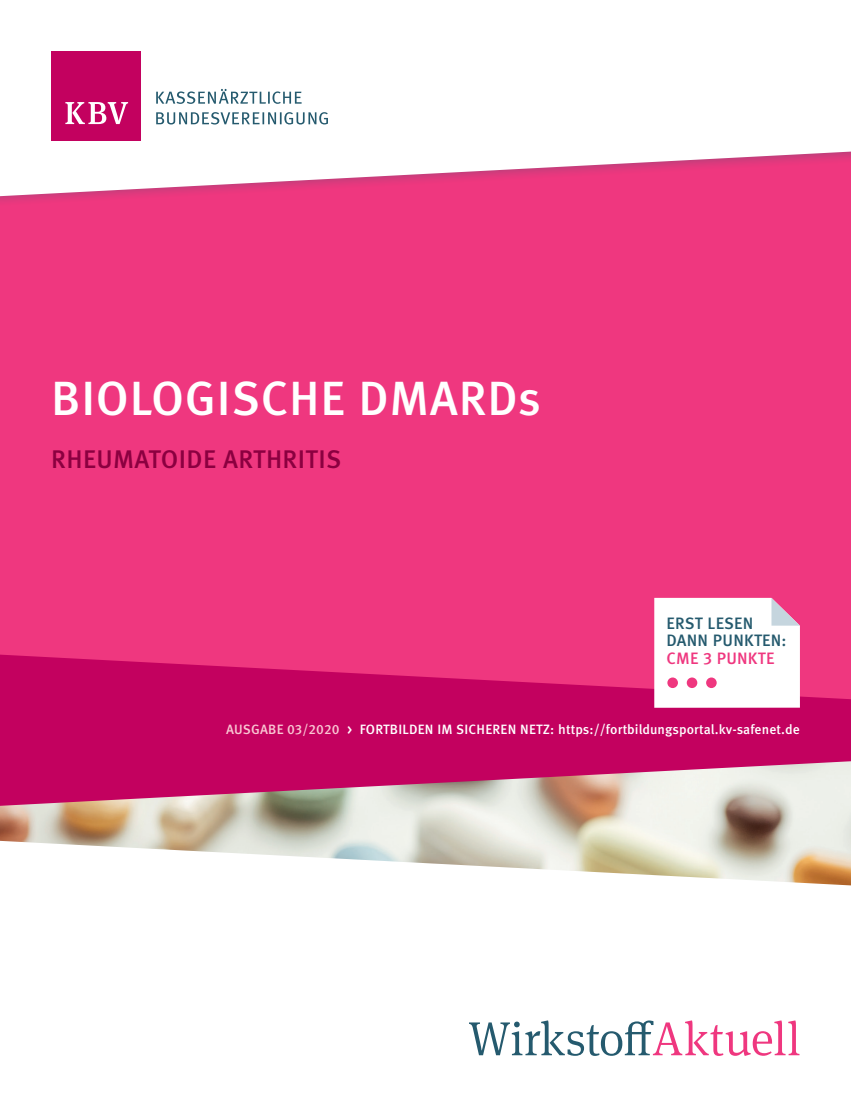
<style>
.page{position:relative;width:851px;height:1106px;background:#fff}
.page>*{position:absolute;margin:0;border:0;box-sizing:border-box;transform-origin:0 0}
.ÜBERSCHRIFT_TITEL_32{font:500 48px "Meta Pro";letter-spacing:.015em;color:#fff}
.UNTERZEILE_1_TITEL_1{font:500 25.5px "Meta Pro";letter-spacing:.015em;color:#8b0040}
.ÜBERSCHRIFT_2_INNEN{font:500 16.5px "Meta Pro";letter-spacing:.015em;color:#255a6e}
.ÜBERSCHRIFT_2_INNEN-2{font:500 16.5px "Meta Pro";letter-spacing:.015em;color:#ef377f}
.UNTERZEILE_2_TITEL_9{font:500 13.5px "Meta Pro";letter-spacing:.005em;color:#fff}
.s1{color:#f9c6d2}
</style>
<div class="page">
<img style="left:0;top:805px;width:850px;height:80px">
<svg style="left:0;top:700px;width:850px;height:105px;background:#c72c74"></svg>
<div style="left:0;top:211px;width:850px;height:489px;background:#ef377f"></div>
<svg style="left:654px;top:598px;width:145px;height:109px"></svg>
<div style="left:667px;top:677px;width:10px;height:11px;background:#ef377f;border-radius:50%"></div>
<div style="left:686px;top:677px;width:11px;height:11px;background:#ef377f;border-radius:50%"></div>
<div style="left:706px;top:677px;width:10px;height:11px;background:#ef377f;border-radius:50%"></div>
<div style="left:0;top:196px;width:850px;height:15px;background:#ef377f"></div>
<svg style="left:4px;top:88px;width:846px;height:108px"></svg>
<div style="left:51px;top:51px;width:90px;height:90px;background:#c3015f"></div>
<svg style="left:65px;top:102px;width:63px;height:22px"></svg>
<svg style="left:156px;top:112px;width:172px;height:12px"></svg>
<svg style="left:156px;top:89px;width:145px;height:15px"></svg>
<svg style="left:469px;top:1020px;width:330px;height:35px"></svg>
<p class="ÜBERSCHRIFT_TITEL_32" style="left:51px;top:368px;width:491px">BIOLOGISCHE DMARDs</p>
<p class="UNTERZEILE_1_TITEL_1" style="left:51px;top:443px;width:291px">RHEUMATOIDE ARTHRITIS</p>
<p class="ÜBERSCHRIFT_2_INNEN" style="left:666px;top:613px;width:88px">ERST LESEN</p>
<p class="ÜBERSCHRIFT_2_INNEN" style="left:666px;top:630px;width:122px">DANN PUNKTEN:</p>
<p class="ÜBERSCHRIFT_2_INNEN-2" style="left:666px;top:647px;width:109px">CME 3 PUNKTE</p>
<p class="UNTERZEILE_2_TITEL_9" style="left:226px;top:720px;width:575px"><span class="s1">AUSGABE 03/2020</span> &gt; FORTBILDEN IM SICHEREN NETZ: https://fortbildungsportal.kv-safenet.de</p>
</div>
